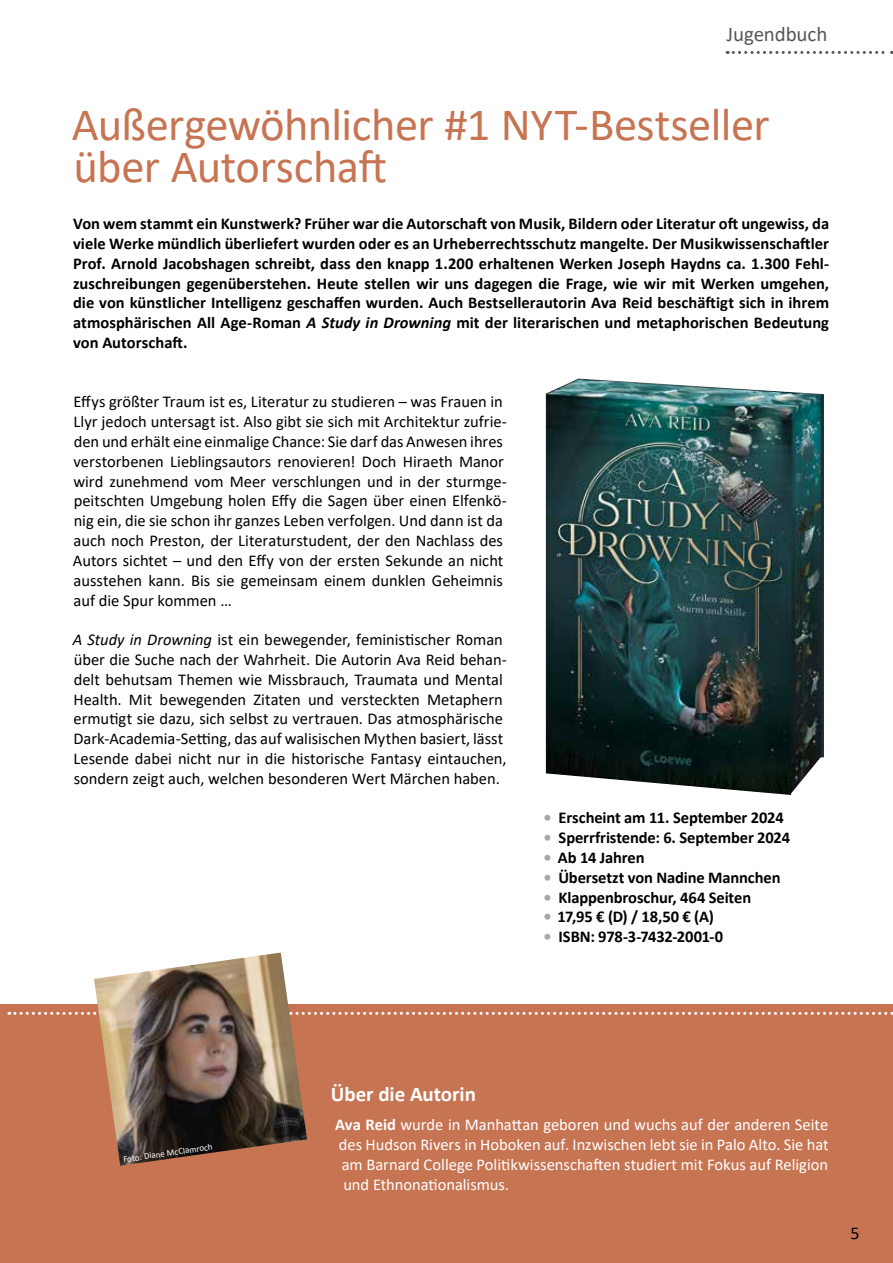
<style>
.page{position:relative;width:893px;height:1263px;background:#fff}
.page>*{position:absolute;margin:0;border:0;box-sizing:border-box;transform-origin:0 0}
.t1{font:46.5px/42px "Calibri";letter-spacing:-.015em;color:#c77452}
.t2{font:700 21px "Calibri";letter-spacing:-.005em;color:#fff}
.t3{font:21px "Calibri";letter-spacing:-.005em;color:#575756}
.t4{font:18px "Calibri";color:#000}
.t5{font:16.5px/19.8px "Calibri";letter-spacing:-.005em;color:#000}
.t6{font:700 16.5px/19.8px "Calibri";letter-spacing:-.005em;color:#000;text-align:justify}
.t7{font:16.5px/19.8px "Calibri";letter-spacing:-.005em;color:#fff;text-align:justify}
.t8{font:9px "Calibri";color:#fff}
.s1{font-style:italic}
.s2{color:#a3a8aa}
.s3{font-weight:700}
</style>
<div class="page">
<div style="left:0;top:1005px;width:893px;height:258px;background:#c77452"></div>
<svg style="left:727px;top:51px;width:165px;height:3px"></svg>
<svg style="left:9px;top:1012px;width:884px;height:3px"></svg>
<img style="left:94px;top:952px;width:213px;height:214px">
<img style="left:546px;top:378px;width:278px;height:417px">
<p class="t3" style="left:727px;top:19px;width:102px">Jugendbuch</p>
<h1 class="t1" style="left:72px;top:103px;width:700px">Außergewöhnlicher #1 NYT-Bestseller über Autorschaft</h1>
<p class="t6" style="left:73px;top:214px;width:758px">Von wem stammt ein Kunstwerk? Früher war die Autorschaft von Musik, Bildern oder Literatur oft ungewiss, da viele Werke mündlich überliefert wurden oder es an Urheberrechtsschutz mangelte. Der Musikwissenschaftler Prof. Arnold Jacobshagen schreibt, dass den knapp 1.200 erhaltenen Werken Joseph Haydns ca. 1.300 Fehl&shy;zuschreibungen gegenüberstehen. Heute stellen wir uns dagegen die Frage, wie wir mit Werken umgehen, die von künstlicher Intelligenz geschaffen wurden. Auch Bestsellerautorin Ava Reid beschäftigt sich in ihrem atmosphärischen All Age-Roman <span class="s1">A Study in Drowning</span> mit der literarischen und metaphorischen Bedeutung von Autorschaft.</p>
<p class="t5" style="left:73px;top:392px;width:435px">Effys größter Traum ist es, Literatur zu studieren – was Frauen in Llyr jedoch untersagt ist. Also gibt sie sich mit Architektur zufrie&shy;den und erhält eine einmalige Chance: Sie darf das Anwesen ihres verstorbenen Lieblingsautors renovieren! Doch Hiraeth Manor wird zunehmend vom Meer verschlungen und in der sturmge&shy;peitschten Umgebung holen Effy die Sagen über einen Elfenkö&shy;nig ein, die sie schon ihr ganzes Leben verfolgen. Und dann ist da auch noch Preston, der Literaturstudent, der den Nachlass des Autors sichtet – und den Effy von der ersten Sekunde an nicht ausstehen kann. Bis sie gemeinsam einem dunklen Geheimnis auf die Spur kommen …</p>
<p class="t5" style="left:73px;top:629px;width:436px"><span class="s1">A Study in Drowning</span> ist ein bewegender, feministischer Roman über die Suche nach der Wahrheit. Die Autorin Ava Reid behan&shy;delt behutsam Themen wie Missbrauch, Traumata und Mental Health. Mit bewegenden Zitaten und versteckten Metaphern ermutigt sie dazu, sich selbst zu vertrauen. Das atmosphärische Dark-Academia-Setting, das auf walisischen Mythen basiert, lässt Lesende dabei nicht nur in die historische Fantasy eintauchen, sondern zeigt auch, welchen besonderen Wert Märchen haben.</p>
<p class="t6" style="left:544px;top:808px;width:242px"><span class="s2">•</span> Erscheint am 11. September 2024</p>
<p class="t6" style="left:544px;top:827px;width:248px"><span class="s2">•</span> Sperrfristende: 6. September 2024</p>
<p class="t6" style="left:544px;top:847px;width:102px"><span class="s2">•</span> Ab 14 Jahren</p>
<p class="t6" style="left:544px;top:867px;width:238px"><span class="s2">•</span> Übersetzt von Nadine Mannchen</p>
<p class="t6" style="left:544px;top:887px;width:209px"><span class="s2">•</span> Klappenbroschur, 464 Seiten</p>
<p class="t6" style="left:544px;top:907px;width:172px"><span class="s2">•</span> 17,95 € (D) / 18,50 € (A)</p>
<p class="t6" style="left:544px;top:926px;width:181px"><span class="s2">•</span> ISBN: 978-3-7432-2001-0</p>
<p class="t8" style="left:122px;top:1153px;width:92px;rotate:-8deg">Foto: Diane McClamroch</p>
<p class="t2" style="left:331px;top:1079px;width:147px">Über die Autorin</p>
<p class="t7" style="left:335px;top:1114px;width:495px"><span class="s3">Ava Reid</span> wurde in Manhattan geboren und wuchs auf der anderen Seite des Hudson Rivers in Hoboken auf. Inzwischen lebt sie in Palo Alto. Sie hat am Barnard College Politikwissenschaften studiert mit Fokus auf Religion und Ethnonationalismus.</p>
<p class="t4" style="left:850px;top:1221px;width:11px">5</p>
</div>
